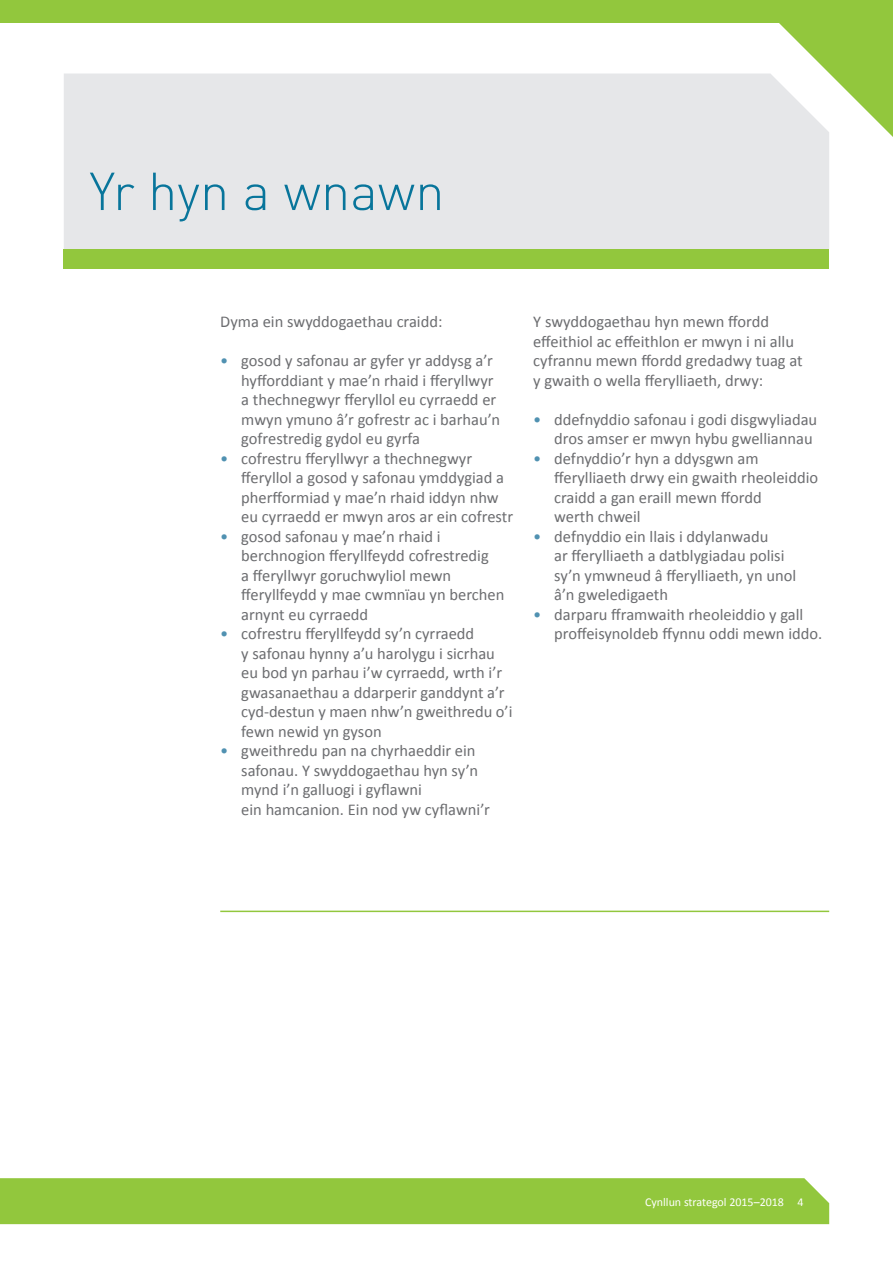
<style>
.page{position:relative;width:893px;height:1263px;background:#fff}
.page>*{position:absolute;margin:0;border:0;box-sizing:border-box;transform-origin:0 0}
.t1{font:300 52.5px "DIN";color:#08759b}
.t2{font:16.5px/19.5px "Calibri";color:#6c6d70}
.t3{font:12px "Calibri";color:#fff}
.s1{color:#5091b1}
</style>
<div class="page">
<div style="left:64px;top:137px;width:765px;height:112px;background:#e6e7e9"></div>
<svg style="left:0;top:0;width:893px;height:137px;fill:#e6e7e9"></svg>
<div style="left:0;top:0;width:876px;height:22px;background:#92c73d"></div>
<div style="left:64px;top:249px;width:765px;height:19px;background:#92c73d"></div>
<hr style="left:220px;top:911px;width:609px;height:1px;background:#92c73d">
<div style="left:0;top:1178px;width:829px;height:46px;background:#92c73d"></div>
<h1 class="t1" style="left:89px;top:159px;width:357px">Yr hyn a wnawn</h1>
<p class="t2" style="left:220px;top:312px;width:224px">Dyma ein swyddogaethau craidd:</p>
<p class="t2" style="left:241px;top:351px;width:260px;text-indent:-21px"><span class="s1">•</span> gosod y safonau ar gyfer yr addysg a’r hyfforddiant y mae’n rhaid i fferyllwyr a thechnegwyr fferyllol eu cyrraedd er mwyn ymuno â’r gofrestr ac i barhau’n gofrestredig gydol eu gyrfa</p>
<p class="t2" style="left:241px;top:448px;width:273px;text-indent:-21px"><span class="s1">•</span> cofrestru fferyllwyr a thechnegwyr fferyllol a gosod y safonau ymddygiad a pherfformiad y mae’n rhaid iddyn nhw eu cyrraedd er mwyn aros ar ein cofrestr</p>
<p class="t2" style="left:241px;top:526px;width:265px;text-indent:-21px"><span class="s1">•</span> gosod safonau y mae’n rhaid i berchnogion fferyllfeydd cofrestredig<br>a fferyllwyr goruchwyliol mewn fferyllfeydd y mae cwmnïau yn berchen arnynt eu cyrraedd</p>
<p class="t2" style="left:241px;top:624px;width:273px;text-indent:-21px"><span class="s1">•</span> cofrestru fferyllfeydd sy’n cyrraedd<br>y safonau hynny a’u harolygu i sicrhau eu bod yn parhau i’w cyrraedd, wrth i’r gwasanaethau a ddarperir ganddynt a’r cyd-destun y maen nhw’n gweithredu o’i fewn newid yn gyson</p>
<p class="t2" style="left:241px;top:741px;width:250px;text-indent:-21px"><span class="s1">•</span> gweithredu pan na chyrhaeddir ein safonau. Y swyddogaethau hyn sy’n mynd i’n galluogi i gyflawni<br>ein hamcanion. Ein nod yw cyflawni’r</p>
<p class="t2" style="left:533px;top:312px;width:271px">Y swyddogaethau hyn mewn ffordd effeithiol ac effeithlon er mwyn i ni allu cyfrannu mewn ffordd gredadwy tuag at y gwaith o wella fferylliaeth, drwy:</p>
<p class="t2" style="left:533px;top:409px;width:286px;text-align:right"><span class="s1">•</span> ddefnyddio safonau i godi disgwyliadau dros amser er mwyn hybu gwelliannau</p>
<p class="t2" style="left:554px;top:448px;width:265px;text-indent:-21px"><span class="s1">•</span> defnyddio’r hyn a ddysgwn am fferylliaeth drwy ein gwaith rheoleiddio craidd a gan eraill mewn ffordd<br>werth chweil</p>
<p class="t2" style="left:554px;top:526px;width:244px;text-indent:-21px"><span class="s1">•</span> defnyddio ein llais i ddylanwadu<br>ar fferylliaeth a datblygiadau polisi sy’n ymwneud â fferylliaeth, yn unol â’n gweledigaeth</p>
<p class="t2" style="left:554px;top:604px;width:270px;text-indent:-21px"><span class="s1">•</span> darparu fframwaith rheoleiddio y gall proffeisynoldeb ffynnu oddi mewn iddo.</p>
<p class="t3" style="left:645px;top:1194px;width:160px">Cynllun strategol 2015–2018 4</p>
</div>
